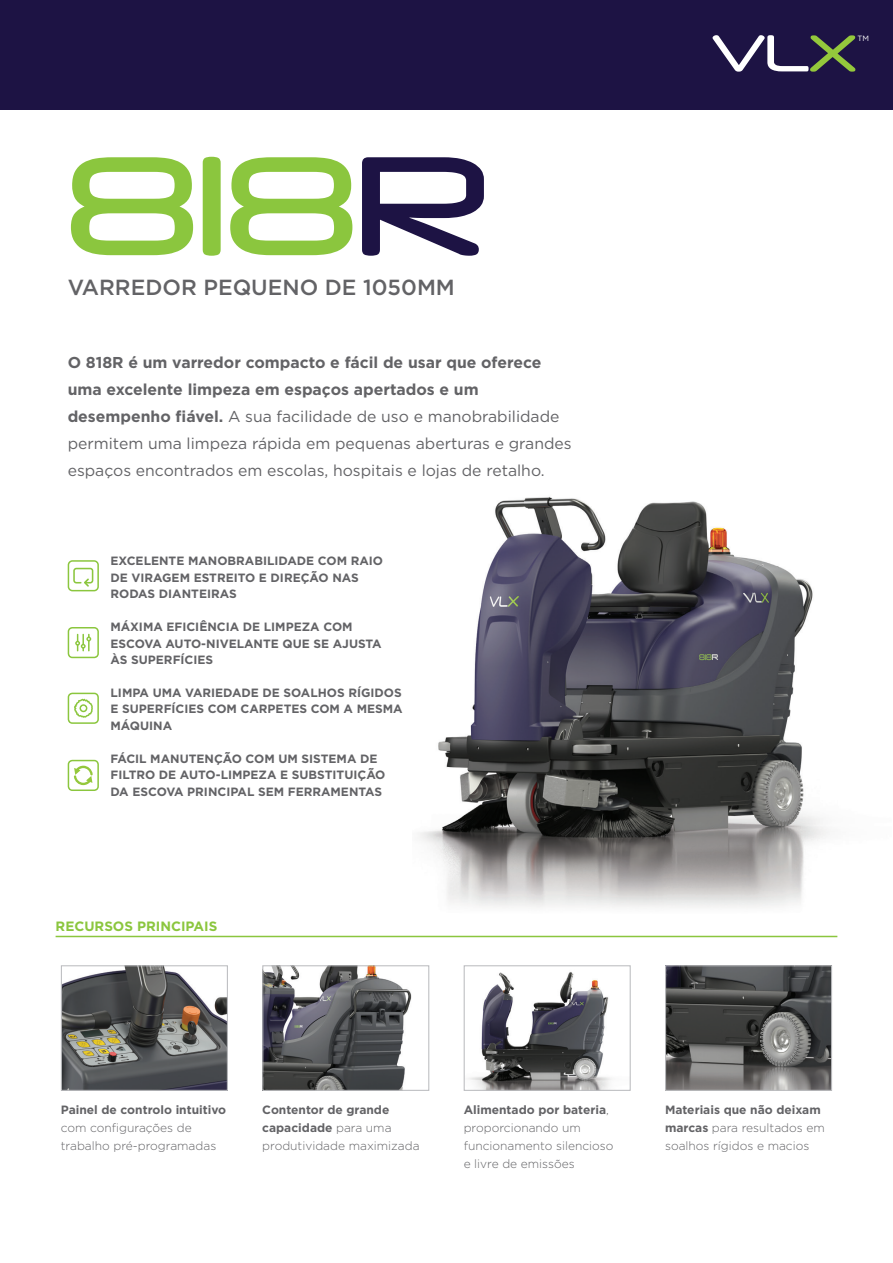
<style>
.page{position:relative;width:893px;height:1263px;background:#fff}
.page>*{position:absolute;margin:0;border:0;box-sizing:border-box;transform-origin:0 0}
.t1{font:135px "Neuropol";color:#8bc63e}
.t2{font:500 21.9px "Gotham";color:#636366}
.t3{font:15.75px/27px "Gotham";color:#636366}
.t4{font:700 13.5px "Gotham";color:#8bc63e}
.t5{font:700 12px/16.5px "Gotham";color:#636366}
.t6{font:300 12px/18px "Gotham";color:#636366}
.t7{font:7.65px "Gotham";color:#fff}
.s1{color:#1d1344}
.s2{font-weight:700}
</style>
<div class="page">
<img style="left:420px;top:496px;width:409px;height:412px">
<img style="left:468px;top:972px;width:144px;height:117px">
<div style="left:464px;top:965px;width:167px;height:126px;border:1px solid #bcbdc0"></div>
<img style="left:264px;top:967px;width:148px;height:122px">
<div style="left:262px;top:965px;width:167px;height:126px;border:1px solid #bcbdc0"></div>
<img style="left:667px;top:967px;width:163px;height:122px">
<div style="left:665px;top:965px;width:167px;height:126px;border:1px solid #bcbdc0"></div>
<img style="left:63px;top:967px;width:163px;height:122px">
<div style="left:61px;top:965px;width:167px;height:126px;border:1px solid #bcbdc0"></div>
<hr style="left:56px;top:936px;width:781px;height:1px;background:#8bc63e">
<div style="left:0;top:0;width:893px;height:109px;background:#1d1344"></div>
<div style="left:68px;top:560px;width:31px;height:31px;border:2px solid #8bc63e;border-radius:4px"></div>
<svg style="left:73px;top:568px;width:20px;height:19px"></svg>
<svg style="left:68px;top:693px;width:31px;height:31px"></svg>
<svg style="left:68px;top:760px;width:31px;height:31px"></svg>
<svg style="left:68px;top:627px;width:31px;height:31px"></svg>
<svg style="left:713px;top:35px;width:142px;height:37px"></svg>
<p class="t1" style="left:68px;top:121px;width:422px">818<span class="s1">R</span></p>
<p class="t2" style="left:68px;top:274px;width:389px">VARREDOR PEQUENO DE 1050MM</p>
<p class="t3" style="left:68px;top:348px;width:506px"><span class="s2">O 818R é um varredor compacto e fácil de usar que oferece uma excelente limpeza em espaços apertados e um desempenho fiável.</span> A sua facilidade de uso e manobrabilidade permitem uma limpeza rápida em pequenas aberturas e grandes espaços encontrados em escolas, hospitais e lojas de retalho.</p>
<p class="t5" style="left:111px;top:553px;width:274px">EXCELENTE MANOBRABILIDADE COM RAIO<br>DE VIRAGEM ESTREITO E DIREÇÃO NAS<br>RODAS DIANTEIRAS</p>
<p class="t5" style="left:111px;top:619px;width:273px">MÁXIMA EFICIÊNCIA DE LIMPEZA COM<br>ESCOVA AUTO-NIVELANTE QUE SE AJUSTA<br>ÀS SUPERFÍCIES</p>
<p class="t5" style="left:111px;top:684px;width:294px;text-align:justify">LIMPA UMA VARIEDADE DE SOALHOS RÍGIDOS E SUPERFÍCIES COM CARPETES COM A MESMA MÁQUINA</p>
<p class="t5" style="left:111px;top:750px;width:276px">FÁCIL MANUTENÇÃO COM UM SISTEMA DE<br>FILTRO DE AUTO-LIMPEZA E SUBSTITUIÇÃO<br>DA ESCOVA PRINCIPAL SEM FERRAMENTAS</p>
<p class="t4" style="left:56px;top:918px;width:163px">RECURSOS PRINCIPAIS</p>
<p class="t7" style="left:857px;top:34px;width:13px">TM</p>
<p class="t6" style="left:262px;top:1100px;width:159px"><span class="s2">Contentor de grande capacidade</span> para uma produtividade maximizada</p>
<p class="t6" style="left:665px;top:1100px;width:161px"><span class="s2">Materiais que não deixam marcas</span> para resultados em soalhos rígidos e macios</p>
<p class="t6" style="left:61px;top:1100px;width:167px"><span class="s2">Painel de controlo intuitivo </span>com configurações de trabalho pré-programadas</p>
<p class="t6" style="left:464px;top:1100px;width:151px"><span class="s2">Alimentado por bateria</span>, proporcionando um funcionamento silencioso e livre de emissões</p>
</div>
